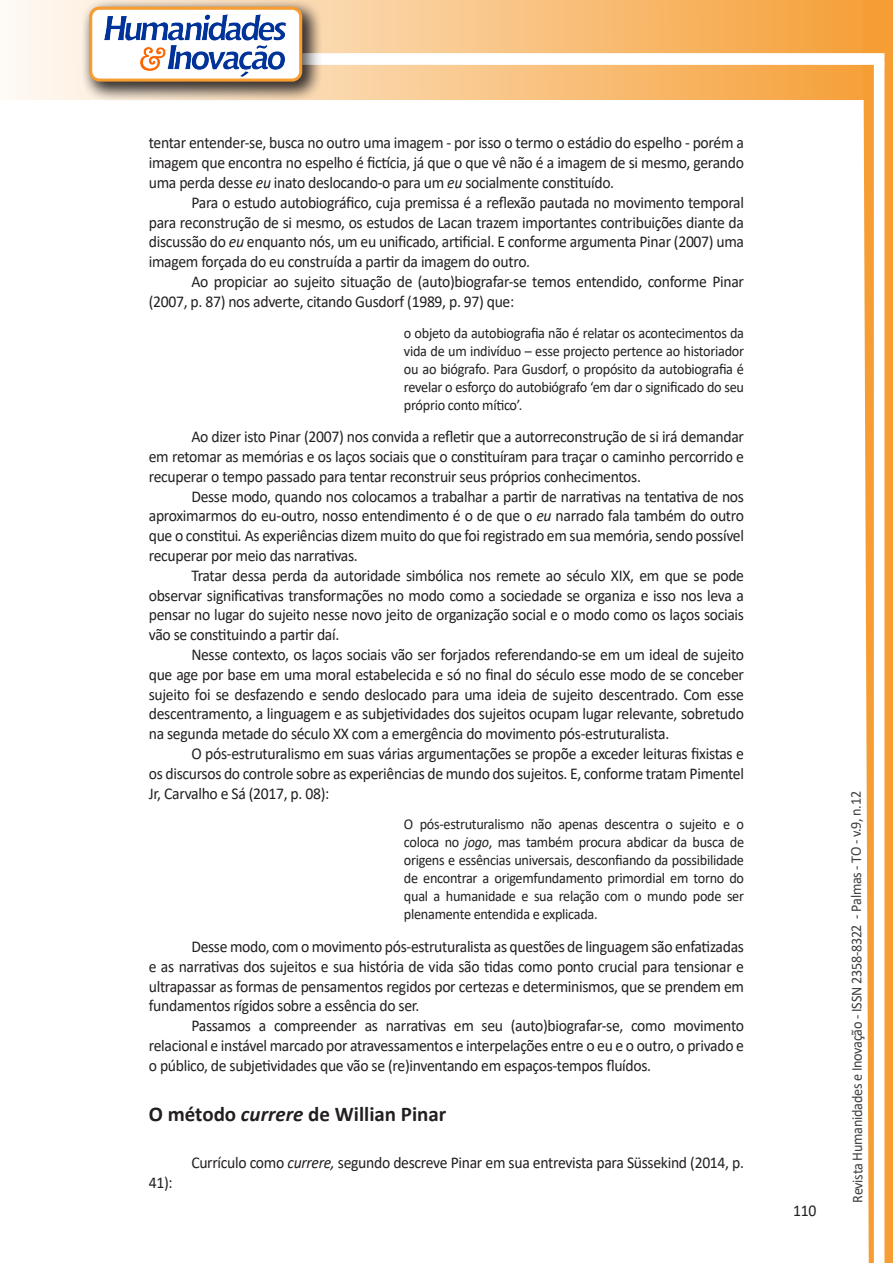
<style>
.page{position:relative;width:893px;height:1263px;background:#fff}
.page>*{position:absolute;margin:0;border:0;box-sizing:border-box;transform-origin:0 0}
.Titulo_2{font:700 21px "Calibri";color:#231f20}
.texto{font:16.5px/19.8px "Calibri";letter-spacing:-.02em;color:#231f20;text-align:justify;scale:.95 1}
.citacao{font:15px/18px "Calibri";letter-spacing:-.02em;color:#231f20;text-align:justify;scale:.95 1}
.t1{font:15px "Calibri";letter-spacing:-.025em;color:#3e3e3f;scale:.95 1}
.s1{font-style:italic}
</style>
<div class="page">
<svg style="left:5px;top:0;width:858px;height:100px;background:#f9c484"></svg>
<div style="left:302px;top:53px;width:582px;height:12px;background:#fff;border:2px solid #fff"></div>
<svg style="left:863px;top:0;width:30px;height:1263px"></svg>
<div style="left:81px;top:0;width:241px;height:102px;background:#231f20;opacity:.75"></div>
<div style="left:91px;top:8px;width:210px;height:72px;background:#fff;border-radius:9px"></div>
<img style="left:104px;top:14px;width:181px;height:62px">
<div style="left:89px;top:7px;width:213px;height:75px;border:3px solid #f69e34;border-radius:9px"></div>
<p class="texto" style="left:149px;top:133px;width:628px">tentar entender-se, busca no outro uma imagem - por isso o termo o estádio do espelho - porém a imagem que encontra no espelho é fictícia, já que o que vê não é a imagem de si mesmo, gerando uma perda desse <span class="s1">eu</span> inato deslocando-o para um <span class="s1">eu</span> socialmente constituído.</p>
<p class="texto" style="left:149px;top:192px;width:628px;text-indent:43px">Para o estudo autobiográfico, cuja premissa é a reflexão pautada no movimento temporal para reconstrução de si mesmo, os estudos de Lacan trazem importantes contribuições diante da discussão do <span class="s1">eu</span> enquanto nós, um eu unificado, artificial. E conforme argumenta Pinar (2007) uma imagem forçada do eu construída a partir da imagem do outro.</p>
<p class="texto" style="left:149px;top:271px;width:628px;text-indent:43px">Ao propiciar ao sujeito situação de (auto)biografar-se temos entendido, conforme Pinar (2007, p. 87) nos adverte, citando Gusdorf (1989, p. 97) que:</p>
<p class="citacao" style="left:404px;top:323px;width:359px">o objeto da autobiografia não é relatar os acontecimentos da vida de um indivíduo – esse projecto pertence ao historiador ou ao biógrafo. Para Gusdorf, o propósito da autobiografia é revelar o esforço do autobiógrafo ‘em dar o significado do seu próprio conto mítico’.</p>
<p class="texto" style="left:149px;top:426px;width:628px;text-indent:43px">Ao dizer isto Pinar (2007) nos convida a refletir que a autorreconstrução de si irá demandar em retomar as memórias e os laços sociais que o constituíram para traçar o caminho percorrido e recuperar o tempo passado para tentar reconstruir seus próprios conhecimentos.</p>
<p class="texto" style="left:149px;top:486px;width:628px;text-indent:43px">Desse modo, quando nos colocamos a trabalhar a partir de narrativas na tentativa de nos aproximarmos do eu-outro, nosso entendimento é o de que o <span class="s1">eu</span> narrado fala também do outro que o constitui<span class="s1">.</span> As experiências dizem muito do que foi registrado em sua memória, sendo possível recuperar por meio das narrativas.</p>
<p class="texto" style="left:149px;top:565px;width:628px;text-indent:43px">Tratar dessa perda da autoridade simbólica nos remete ao século XIX, em que se pode observar significativas transformações no modo como a sociedade se organiza e isso nos leva a pensar no lugar do sujeito nesse novo jeito de organização social e o modo como os laços sociais vão se constituindo a partir daí.</p>
<p class="texto" style="left:149px;top:644px;width:628px;text-indent:43px">Nesse contexto, os laços sociais vão ser forjados referendando-se em um ideal de sujeito que age por base em uma moral estabelecida e só no final do século esse modo de se conceber sujeito foi se desfazendo e sendo deslocado para uma ideia de sujeito descentrado. Com esse descentramento, a linguagem e as subjetividades dos sujeitos ocupam lugar relevante, sobretudo na segunda metade do século XX com a emergência do movimento pós-estruturalista.</p>
<p class="texto" style="left:149px;top:743px;width:628px;text-indent:43px">O pós-estruturalismo em suas várias argumentações se propõe a exceder leituras fixistas e os discursos do controle sobre as experiências de mundo dos sujeitos. E, conforme tratam Pimentel Jr, Carvalho e Sá (2017, p. 08):</p>
<p class="citacao" style="left:404px;top:815px;width:360px">O pós-estruturalismo não apenas descentra o sujeito e o coloca no <span class="s1">jogo</span>, mas também procura abdicar da busca de origens e essências universais, desconfiando da possibilidade de encontrar a origemfundamento primordial em torno do qual a humanidade e sua relação com o mundo pode ser plenamente entendida e explicada.</p>
<p class="texto" style="left:149px;top:936px;width:628px;text-indent:43px">Desse modo, com o movimento pós-estruturalista as questões de linguagem são enfatizadas e as narrativas dos sujeitos e sua história de vida são tidas como ponto crucial para tensionar e ultrapassar as formas de pensamentos regidos por certezas e determinismos, que se prendem em fundamentos rígidos sobre a essência do ser.</p>
<p class="texto" style="left:149px;top:1015px;width:628px;text-indent:43px">Passamos a compreender as narrativas em seu (auto)biografar-se, como movimento relacional e instável marcado por atravessamentos e interpelações entre o eu e o outro, o privado e o público, de subjetividades que vão se (re)inventando em espaços-tempos fluídos.</p>
<p class="Titulo_2" style="left:149px;top:1099px;width:299px">O método <span class="s1">currere</span> de Willian Pinar</p>
<p class="texto" style="left:191px;top:1152px;width:583px">Currículo como <span class="s1">currere,</span> segundo descreve Pinar em sua entrevista para Süssekind (2014, p.</p>
<p class="texto" style="left:149px;top:1172px;width:27px">41):</p>
<p class="texto" style="left:793px;top:1200px;width:26px">110</p>
<p class="t1" style="left:846px;top:1203px;width:435px;rotate:-90deg">Revista Humanidades e Inovação - ISSN 2358-8322 - Palmas - TO - v.9, n.12</p>
</div>
